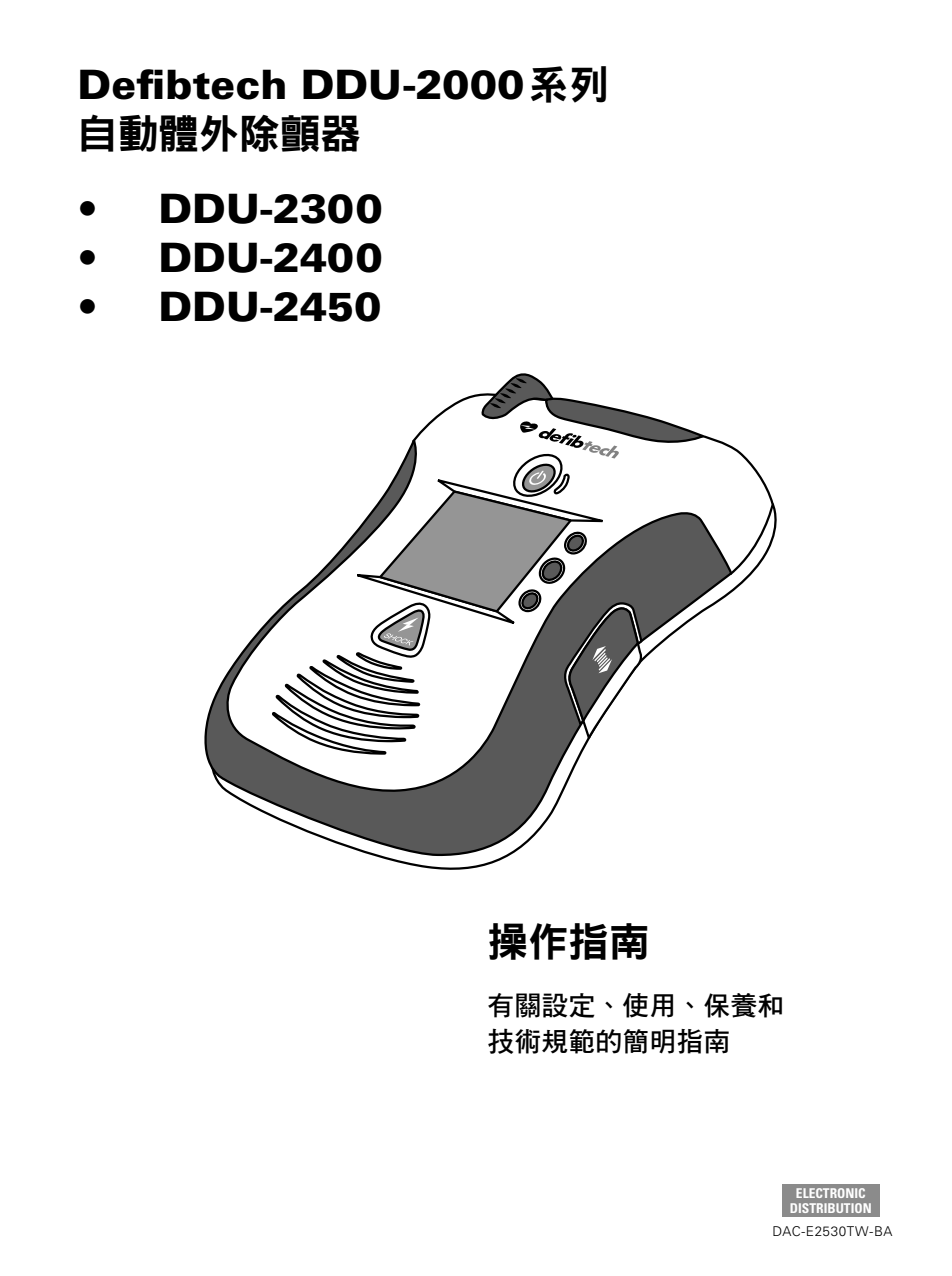
<style>
.page{position:relative;width:952px;height:1276px;background:#fff}
.page>*{position:absolute;margin:0;border:0;box-sizing:border-box;transform-origin:0 0}
.t1{font:900 40.5px/48.6px "Univers LT Std";color:#000}
.t2{font:40.5px "DF Hei Std W9";color:#000}
.t3{font:27px/36px "DF Hei Std W7";color:#000}
.t4{font:700 condensed 13.5px/14.6px "Univers LT Std";color:#fff;text-align:center}
.t5{font:300 13.5px "Univers LT Std";letter-spacing:.03em;color:#000}
.s1{font-family:"DF Hei Std W9";font-weight:400}
</style>
<div class="page">
<svg style="left:204px;top:440px;width:529px;height:416px"></svg>
<svg style="left:271px;top:373px;width:434px;height:383px"></svg>
<div style="left:782px;top:1185px;width:98px;height:32px;background:#8b8b8b"></div>
<p class="t1" style="left:78px;top:60px;width:533px">Defibtech DDU-2000<span class="s1">系列自動體外除顫器</span></p>
<p class="t1" style="left:78px;top:184px;width:307px">• DDU-2300</p>
<p class="t1" style="left:78px;top:233px;width:307px">• DDU-2400</p>
<p class="t1" style="left:78px;top:281px;width:305px">• DDU-2450</p>
<p class="t2" style="left:487px;top:920px;width:163px">操作指南</p>
<p class="t3" style="left:487px;top:986px;width:298px">有關設定、使用、保養和技術規範的簡明指南</p>
<p class="t4" style="left:790px;top:1186px;width:83px">ELECTRONIC<br>DISTRIBUTION</p>
<p class="t5" style="left:772px;top:1223px;width:121px">DAC-E2530TW-BA</p>
</div>
